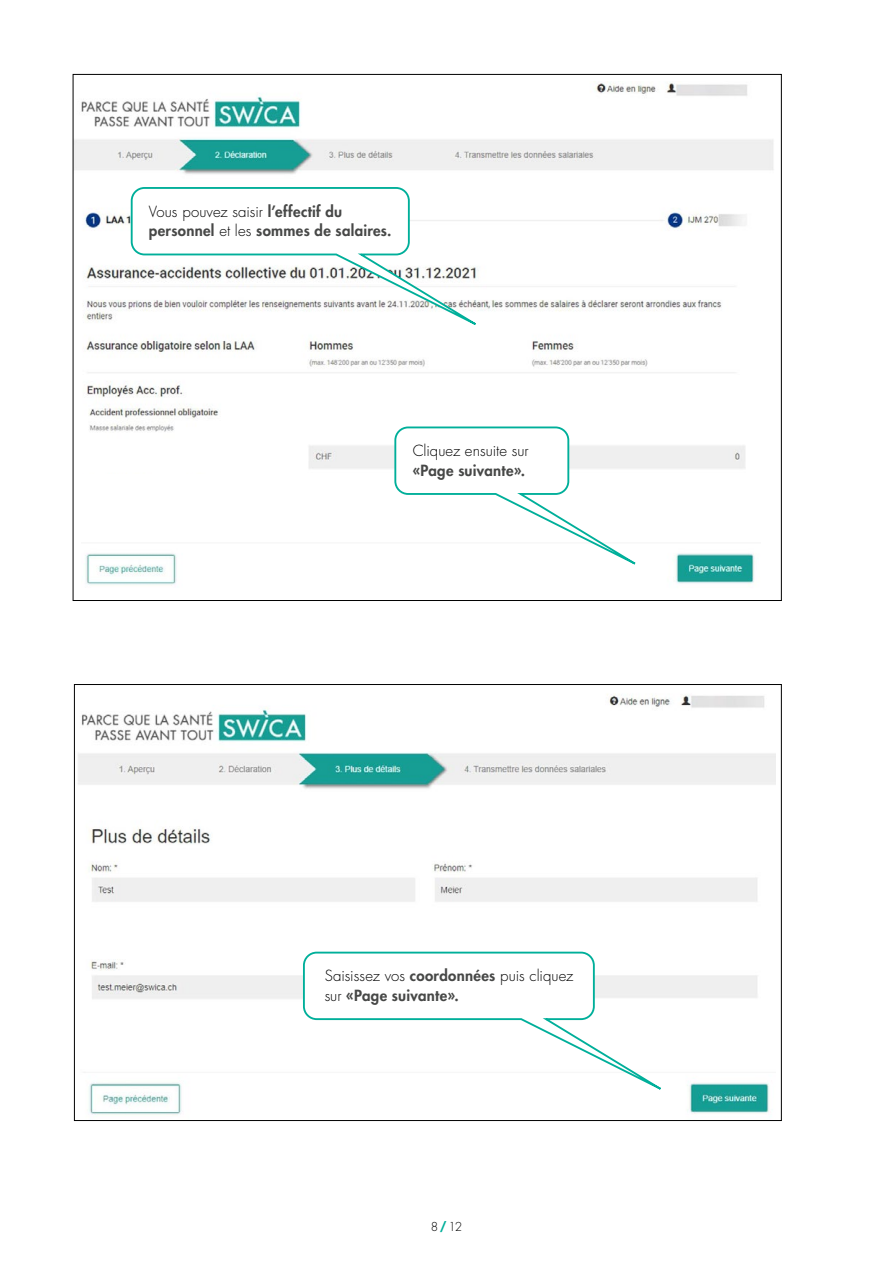
<style>
.page{position:relative;width:893px;height:1263px;background:#fff}
.page>*{position:absolute;margin:0;border:0;box-sizing:border-box;transform-origin:0 0}
.t1{font:800 15px/19.5px "Futura Std";letter-spacing:.02em;color:#474847}
.t2{font:300 15px/19.5px "Futura Std";color:#000}
.t3{font:300 12px "Futura Std";color:#000}
.s1{font-weight:300;color:#000}
.s2{font-weight:800;color:#474847}
.s3{font-weight:700;color:#00af9a}
</style>
<div class="page">
<img style="left:78px;top:694px;width:697px;height:421px">
<img style="left:75px;top:83px;width:699px;height:386px">
<img style="left:85px;top:553px;width:669px;height:32px">
<svg style="left:130px;top:186px;width:385px;height:160px"></svg>
<svg style="left:393px;top:426px;width:281px;height:159px"></svg>
<svg style="left:302px;top:951px;width:398px;height:160px"></svg>
<p class="t1" style="left:149px;top:202px;width:244px"><span class="s1">Vous pouvez saisir</span> l’effectif du personnel <span class="s1">et les</span> sommes de salaires.</p>
<p class="t2" style="left:413px;top:441px;width:117px">Cliquez ensuite sur</p>
<p class="t1" style="left:413px;top:460px;width:114px">«Page suivante».</p>
<p class="t2" style="left:325px;top:967px;width:250px">Saisissez vos <span class="s2">coordonnées</span> puis cliquez sur <span class="s2">«Page suivante».</span></p>
<p class="t3" style="left:431px;top:1219px;width:33px">8<span class="s3">/</span>12</p>
</div>
